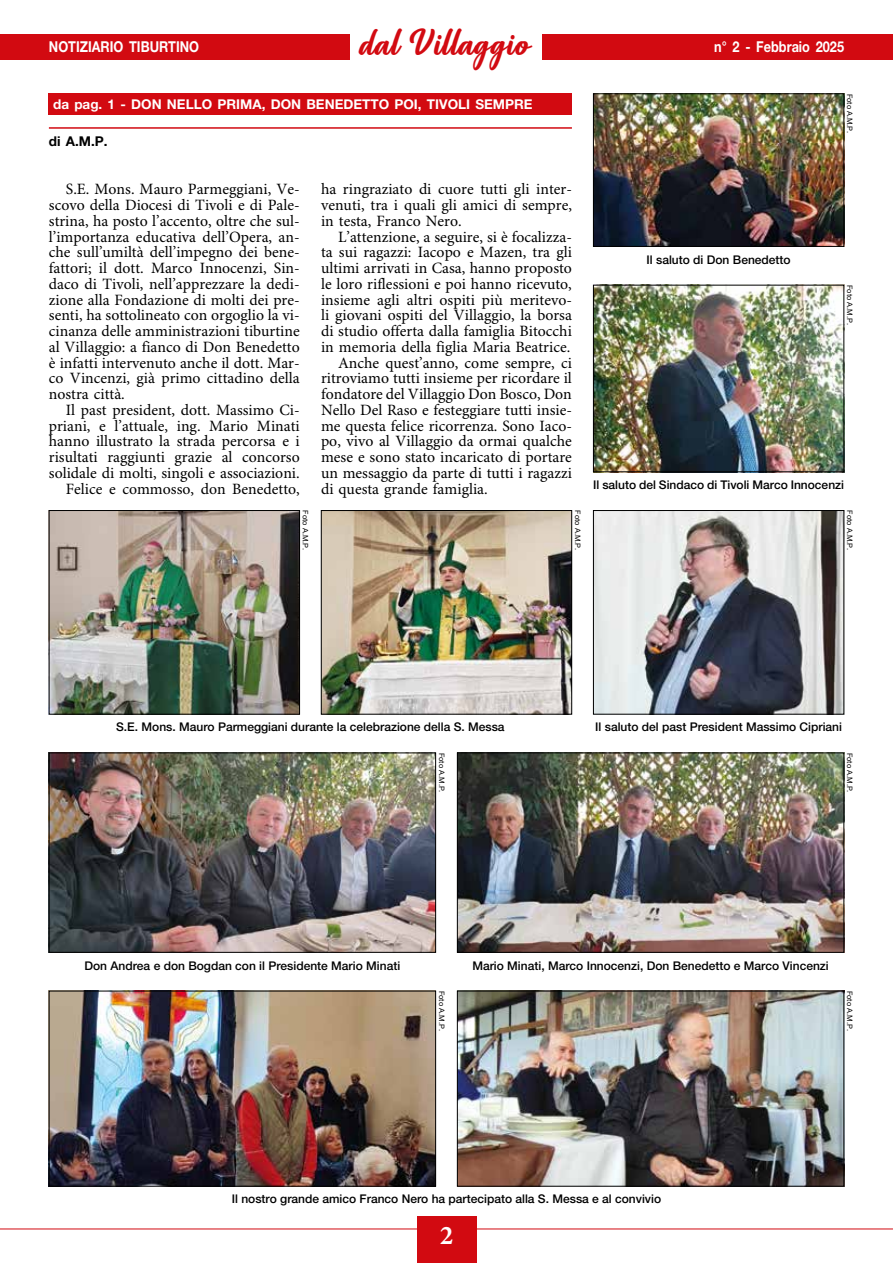
<style>
.page{position:relative;width:893px;height:1263px;background:#fff}
.page>*{position:absolute;margin:0;border:0;box-sizing:border-box;transform-origin:0 0}
.t1{font:36px "Richardine";letter-spacing:.01em;color:#d20a11}
.t2{font:700 27px "Minion Pro";color:#fff}
.t3{font:15.75px/15.8px "Minion Pro";color:#000;text-align:justify}
.t4{font:700 15px "Helvetica Neue LT Std";color:#fff;scale:.85 1}
.t5{font:700 13.5px "Helvetica Neue LT Std";color:#fff}
.t6{font:700 13.5px "Helvetica Neue LT Std";color:#000}
.t7{font:500 12px "Helvetica Neue LT Std";color:#000}
.t8{font:7.5px "Helvetica Neue LT Std";color:#000}
</style>
<div class="page">
<hr style="left:0;top:1228px;width:893px;height:1px;background:#d20a11">
<div style="left:0;top:34px;width:893px;height:26px;background:#d20a11"></div>
<div style="left:417px;top:1216px;width:59px;height:47px;background:#d20a11"></div>
<div style="left:351px;top:0;width:191px;height:68px;background:#fff"></div>
<div style="left:49px;top:94px;width:523px;height:21px;background:#d20a11"></div>
<hr style="left:49px;top:127px;width:523px;height:2px;background:#d20a11">
<img style="left:51px;top:512px;width:247px;height:200px">
<div style="left:49px;top:510px;width:251px;height:204px;border:1px solid #000"></div>
<img style="left:323px;top:512px;width:247px;height:200px">
<div style="left:321px;top:510px;width:251px;height:204px;border:1px solid #000"></div>
<img style="left:595px;top:96px;width:247px;height:149px">
<div style="left:593px;top:94px;width:251px;height:153px;border:1px solid #000"></div>
<img style="left:595px;top:287px;width:247px;height:183px">
<div style="left:593px;top:285px;width:251px;height:187px;border:1px solid #000"></div>
<img style="left:595px;top:512px;width:247px;height:200px">
<div style="left:593px;top:510px;width:251px;height:204px;border:1px solid #000"></div>
<img style="left:51px;top:755px;width:383px;height:195px">
<div style="left:49px;top:753px;width:387px;height:199px;border:1px solid #000"></div>
<img style="left:459px;top:755px;width:383px;height:195px">
<div style="left:457px;top:753px;width:387px;height:199px;border:1px solid #000"></div>
<img style="left:51px;top:993px;width:383px;height:191px">
<div style="left:49px;top:991px;width:387px;height:195px;border:1px solid #000"></div>
<img style="left:459px;top:993px;width:383px;height:191px">
<div style="left:457px;top:991px;width:387px;height:195px;border:1px solid #000"></div>
<h1 class="t1" style="left:361px;top:22px;width:172px">dal Villaggio</h1>
<p class="t4" style="left:49px;top:38px;width:178px">NOTIZIARIO TIBURTINO</p>
<p class="t4" style="left:714px;top:38px;width:154px">n° 2 - Febbraio 2025</p>
<p class="t5" style="left:53px;top:96px;width:481px">da pag. 1 - DON NELLO PRIMA, DON BENEDETTO POI, TIVOLI SEMPRE</p>
<p class="t6" style="left:49px;top:133px;width:60px">di A.M.P.</p>
<p class="t8" style="left:854px;top:94px;width:41px;rotate:90deg">Foto A.M.P.</p>
<p class="t3" style="left:49px;top:182px;width:252px;text-indent:17px">S.E. Mons. Mauro Parmeggiani, Ve&shy;scovo della Diocesi di Tivoli e di Pale&shy;strina, ha posto l’accento, oltre che sul&shy;l’importanza educativa dell’Opera, an&shy;che sull’umiltà dell’impegno dei bene&shy;fattori; il dott. Marco Innocenzi, Sin&shy;daco di Tivoli, nell’apprezzare la dedi&shy;zione alla Fondazione di molti dei pre&shy;senti, ha sottolineato con orgoglio la vi&shy;cinanza delle amministrazioni tiburtine al Villaggio: a fianco di Don Benedetto è infatti intervenuto anche il dott. Mar&shy;co Vincenzi, già primo cittadino della nostra città.</p>
<p class="t3" style="left:49px;top:403px;width:252px;text-align:right">Il past president, dott. Massimo Ci&shy;priani, e l’attuale, ing. Mario Minati hanno illustrato la strada percorsa e i risultati raggiunti grazie al concorso solidale di molti, singoli e associazioni.<br>Felice e commosso, don Benedetto,</p>
<p class="t3" style="left:321px;top:182px;width:252px">ha ringraziato di cuore tutti gli inter&shy;venuti, tra i quali gli amici di sempre, in testa, Franco Nero.</p>
<p class="t3" style="left:338px;top:229px;width:235px">L’attenzione, a seguire, si è focalizza-</p>
<p class="t3" style="left:321px;top:245px;width:252px">ta sui ragazzi: Iacopo e Mazen, tra gli</p>
<p class="t3" style="left:321px;top:261px;width:252px">ultimi arrivati in Casa, hanno proposto</p>
<p class="t3" style="left:321px;top:277px;width:252px">le loro riflessioni e poi hanno ricevuto,</p>
<p class="t3" style="left:321px;top:292px;width:252px">insieme agli altri ospiti più meritevo-</p>
<p class="t3" style="left:321px;top:308px;width:252px">li giovani ospiti del Villaggio, la borsa</p>
<p class="t3" style="left:321px;top:324px;width:252px">di studio offerta dalla famiglia Bitocchi</p>
<p class="t3" style="left:321px;top:340px;width:251px">in memoria della figlia Maria Beatrice.</p>
<p class="t3" style="left:338px;top:355px;width:235px">Anche quest’anno, come sempre, ci</p>
<p class="t3" style="left:321px;top:371px;width:252px">ritroviamo tutti insieme per ricordare il</p>
<p class="t3" style="left:321px;top:387px;width:252px">fondatore del Villaggio Don Bosco, Don</p>
<p class="t3" style="left:321px;top:403px;width:252px">Nello Del Raso e festeggiare tutti insie-</p>
<p class="t3" style="left:321px;top:418px;width:252px">me questa felice ricorrenza. Sono Iaco-</p>
<p class="t3" style="left:321px;top:434px;width:252px">po, vivo al Villaggio da ormai qualche</p>
<p class="t3" style="left:321px;top:450px;width:252px">mese e sono stato incaricato di portare</p>
<p class="t3" style="left:321px;top:466px;width:252px">un messaggio da parte di tutti i ragazzi</p>
<p class="t3" style="left:321px;top:481px;width:168px">di questa grande famiglia.</p>
<p class="t8" style="left:310px;top:510px;width:41px;rotate:90deg">Foto A.M.P.</p>
<p class="t8" style="left:582px;top:510px;width:41px;rotate:90deg">Foto A.M.P.</p>
<p class="t7" style="left:647px;top:252px;width:146px">Il saluto di Don Benedetto</p>
<p class="t8" style="left:854px;top:285px;width:41px;rotate:90deg">Foto A.M.P.</p>
<p class="t7" style="left:593px;top:478px;width:252px">Il saluto del Sindaco di Tivoli Marco Innocenzi</p>
<p class="t8" style="left:854px;top:510px;width:41px;rotate:90deg">Foto A.M.P.</p>
<p class="t7" style="left:116px;top:720px;width:390px">S.E. Mons. Mauro Parmeggiani durante la celebrazione della S. Messa</p>
<p class="t8" style="left:446px;top:753px;width:41px;rotate:90deg">Foto A.M.P.</p>
<p class="t7" style="left:595px;top:720px;width:248px">Il saluto del past President Massimo Cipriani</p>
<p class="t8" style="left:854px;top:753px;width:41px;rotate:90deg">Foto A.M.P.</p>
<p class="t7" style="left:85px;top:958px;width:317px">Don Andrea e don Bogdan con il Presidente Mario Minati</p>
<p class="t7" style="left:472px;top:958px;width:358px">Mario Minati, Marco Innocenzi, Don Benedetto e Marco Vincenzi</p>
<p class="t8" style="left:446px;top:991px;width:41px;rotate:90deg">Foto A.M.P.</p>
<p class="t8" style="left:854px;top:991px;width:41px;rotate:90deg">Foto A.M.P.</p>
<p class="t7" style="left:232px;top:1192px;width:431px">Il nostro grande amico Franco Nero ha partecipato alla S. Messa e al convivio</p>
<h2 class="t2" style="left:440px;top:1219px;width:15px">2</h2>
</div>
